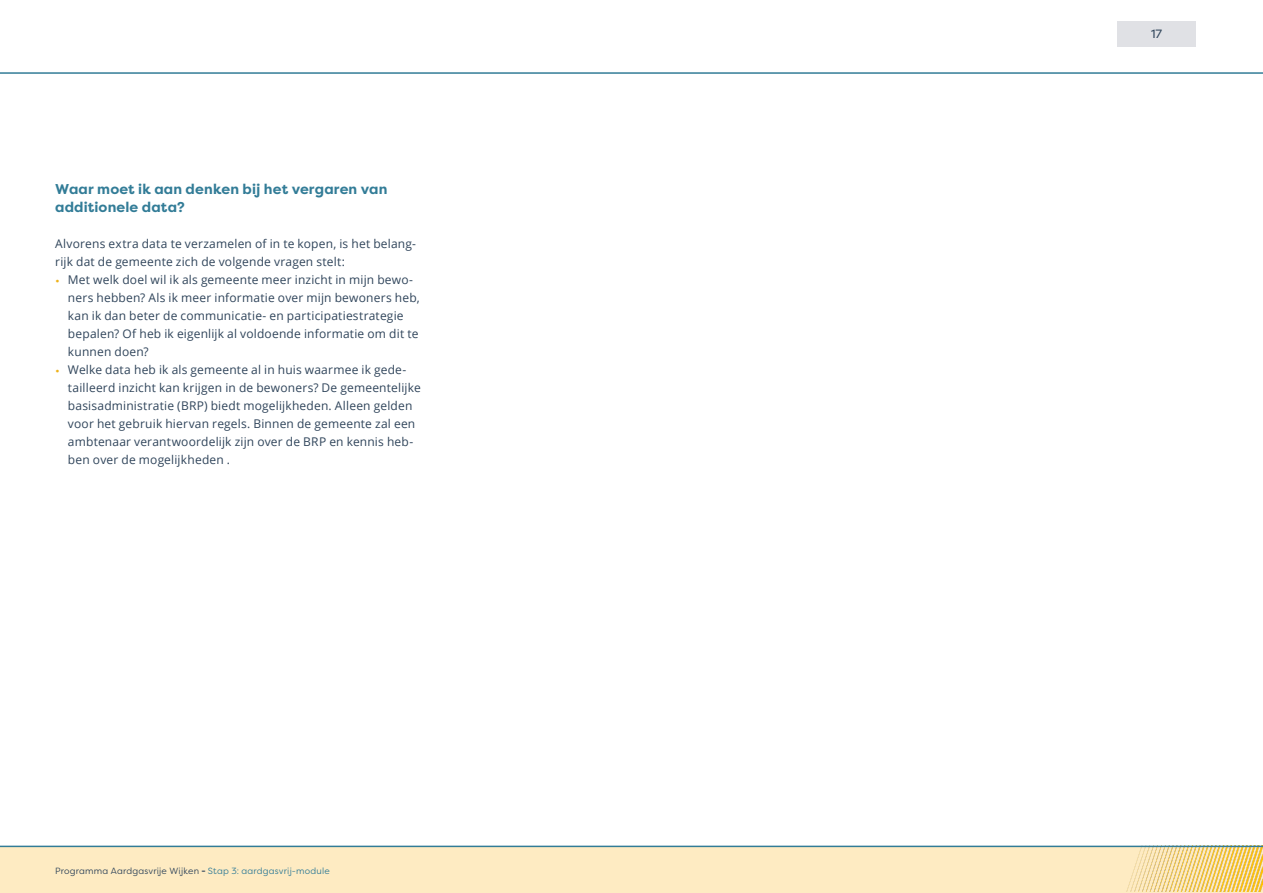
<style>
.page{position:relative;width:1263px;height:893px;background:#fff}
.page>*{position:absolute;margin:0;border:0;box-sizing:border-box;transform-origin:0 0}
.t1{font:700 14.25px/18px "Filson Pro";letter-spacing:.01em;color:#327c97}
.t2{font:12px/18px "Open Sans";letter-spacing:.015em;color:#30455b}
.t3{font:12px "Filson Pro";color:#30455b}
.t4{font:9px "Filson Pro";letter-spacing:.02em;color:#30455b}
.s1{font-family:"Filson Pro";color:#eeb21b}
.s2{font-weight:700}
.s3{color:#327c97}
</style>
<div class="page">
<div style="left:0;top:847px;width:1263px;height:46px;background:#feebc2"></div>
<img style="left:1118px;top:847px;width:145px;height:45px">
<hr style="left:0;top:846px;width:1263px;height:1px;background:#327c97">
<div style="left:1117px;top:21px;width:79px;height:26px;background:#e0e1e5"></div>
<hr style="left:0;top:72px;width:1263px;height:2px;background:#327c97">
<p class="t1" style="left:55px;top:180px;width:334px">Waar moet ik aan denken bij het vergaren van additionele data?</p>
<p class="t2" style="left:55px;top:234px;width:362px">Alvorens extra data te verzamelen of in te kopen, is het belang&shy;rijk dat de gemeente zich de volgende vragen stelt:</p>
<p class="t2" style="left:68px;top:270px;width:353px;text-indent:-13px"><span class="s1">•</span> Met welk doel wil ik als gemeente meer inzicht in mijn bewo&shy;ners hebben? Als ik meer informatie over mijn bewoners heb, kan ik dan beter de communicatie- en participatiestrategie bepalen? Of heb ik eigenlijk al voldoende informatie om dit te kunnen doen?</p>
<p class="t2" style="left:68px;top:360px;width:354px;text-indent:-13px"><span class="s1">•</span> Welke data heb ik als gemeente al in huis waarmee ik gede&shy;tailleerd inzicht kan krijgen in de bewoners? De gemeentelijke basisadministratie (BRP) biedt mogelijkheden. Alleen gelden voor het gebruik hiervan regels. Binnen de gemeente zal een ambtenaar verantwoordelijk zijn over de BRP en kennis heb&shy;ben over de mogelijkheden .</p>
<p class="t4" style="left:55px;top:865px;width:276px">Programma Aardgasvrije Wijken <span class="s2">-</span> <span class="s3">Stap 3: aardgasvrij-module</span></p>
<p class="t3" style="left:1151px;top:26px;width:13px">17</p>
</div>
